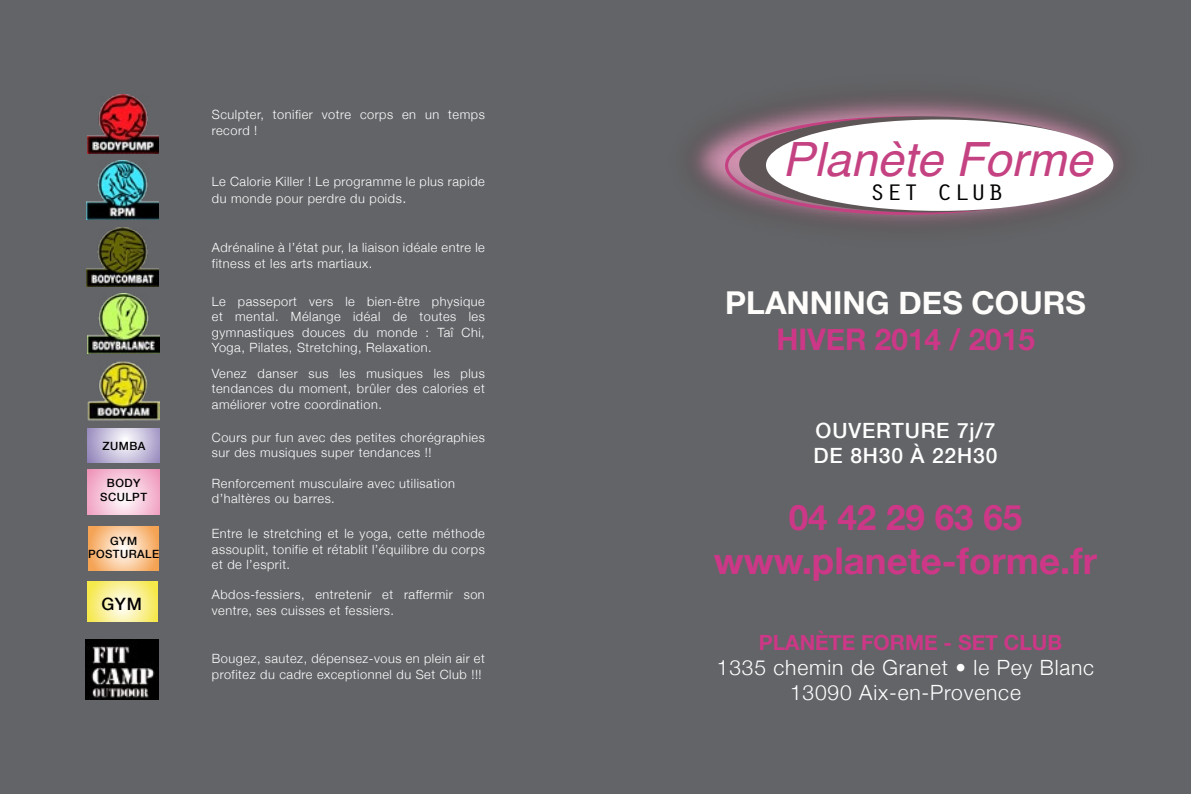
<style>
.page{position:relative;width:1191px;height:794px;background:#636467}
.page>*{position:absolute;margin:0;border:0;box-sizing:border-box;transform-origin:0 0}
.t1{font:italic 47.25px "Helvetica";color:#c54282}
.t2{font:700 36.75px "Helvetica Neue";color:#cc3887}
.t3{font:700 35px "Helvetica Neue";color:#cc3887}
.t4{font:700 31.5px "Helvetica Neue";color:#fefdfb}
.t5{font:700 29.75px "Helvetica Neue";color:#cc3887}
.t6{font:23.28px "Orator Std";color:#000;scale:1.2 1}
.t7{font:300 21px/25.2px "Helvetica Neue";letter-spacing:.04em;color:#fff;text-align:center}
.t8{font:500 21px/25.2px "Helvetica Neue";letter-spacing:.04em;color:#fff}
.t9{font:700 21px "Helvetica Neue";color:#cc3887}
.t10{font:500 16.97px "Helvetica Neue";color:#030000}
.t11{font:300 12.78px/15.2px "Helvetica Neue";letter-spacing:.04em;color:#fff}
.t12{font:500 11.38px/13.7px "Helvetica Neue";letter-spacing:.04em;color:#000;text-align:center}
.s1{font-size:14.17px}
</style>
<div class="page">
<img style="left:88px;top:428px;width:72px;height:35px">
<img style="left:87px;top:160px;width:72px;height:60px">
<img style="left:87px;top:94px;width:72px;height:59px">
<img style="left:87px;top:227px;width:72px;height:59px">
<img style="left:88px;top:294px;width:72px;height:59px">
<img style="left:88px;top:361px;width:72px;height:60px">
<img style="left:88px;top:470px;width:72px;height:44px">
<img style="left:89px;top:526px;width:70px;height:44px">
<img style="left:87px;top:581px;width:71px;height:40px">
<img style="left:86px;top:640px;width:73px;height:60px">
<img style="left:696px;top:101px;width:421px;height:120px">
<div style="left:739px;top:116px;width:368px;height:96px;background:#5e5656;border-radius:50%"></div>
<div style="left:766px;top:119px;width:347px;height:92px;background:#fff;border-radius:50%"></div>
<p class="t12" style="left:103px;top:439px;width:44px">ZUMBA</p>
<p class="t12" style="left:100px;top:476px;width:48px">BODY<br>SCULPT</p>
<p class="t12" style="left:88px;top:533px;width:51px;text-align:left;text-indent:22px">GYM<br>POSTUR</p>
<p class="t12" style="left:137px;top:547px;width:22px">ALE</p>
<h3 class="t10" style="left:101px;top:593px;width:42px">GYM</h3>
<p class="t11" style="left:212px;top:107px;width:274px">Sculpter, tonifier votre corps en un temps record !</p>
<p class="t11" style="left:212px;top:172px;width:274px;line-height:17px">Le Calorie Killer ! Le programme le plus rapide du monde pour perdre du poids<span class="s1">.</span></p>
<p class="t11" style="left:212px;top:240px;width:274px">Adrénaline à l’état pur, la liaison idéale entre le fitness et les arts martiaux.</p>
<p class="t11" style="left:212px;top:294px;width:274px;text-align:justify">Le passeport vers le bien-être physique et mental. Mélange idéal de toutes les gymnastiques douces du monde : Taî Chi, Yoga, Pilates, Stretching, Relaxation.</p>
<p class="t11" style="left:212px;top:366px;width:274px;text-align:justify">Venez danser sus les musiques les plus tendances du moment, brûler des calories et améliorer votre coordination.</p>
<p class="t11" style="left:212px;top:429px;width:274px">Cours pur fun avec des petites chorégraphies sur des musiques super tendances !!</p>
<p class="t11" style="left:212px;top:475px;width:244px">Renforcement musculaire avec utilisation d’haltères ou barres.</p>
<p class="t11" style="left:212px;top:526px;width:274px;text-align:justify">Entre le stretching et le yoga, cette méthode assouplit, tonifie et rétablit l’équilibre du corps et de l’esprit.</p>
<p class="t11" style="left:212px;top:587px;width:274px">Abdos-fessiers, entretenir et raffermir son ventre, ses cuisses et fessiers.</p>
<p class="t11" style="left:212px;top:651px;width:274px">Bougez, sautez, dépensez-vous en plein air et profitez du cadre exceptionnel du Set Club !!!</p>
<h1 class="t1" style="left:782px;top:123px;width:311px">Planète Forme</h1>
<h3 class="t6" style="left:869px;top:176px;width:114px">SET CLUB</h3>
<h3 class="t4" style="left:725px;top:283px;width:43px">PLANN</h3>
<h3 class="t4" style="left:833px;top:283px;width:186px">ING DES COUR</h3>
<h3 class="t4" style="left:1065px;top:283px;width:22px">S</h3>
<h3 class="t5" style="left:776px;top:321px;width:260px">HIVER 2014 / 2015</h3>
<h3 class="t8" style="left:813px;top:417px;width:185px">OUVERTURE 7J/7<br>DE 8H30 À 22H30</h3>
<h3 class="t3" style="left:788px;top:496px;width:235px">04 42 29 63 65</h3>
<h2 class="t2" style="left:714px;top:538px;width:384px">www.planete-forme.fr</h2>
<h3 class="t9" style="left:759px;top:629px;width:305px">Planète Forme - Set Club</h3>
<h3 class="t7" style="left:717px;top:654px;width:379px">1335 chemin de Granet • le Pey Blanc<br>13090 Aix-en-Provence</h3>
</div>
